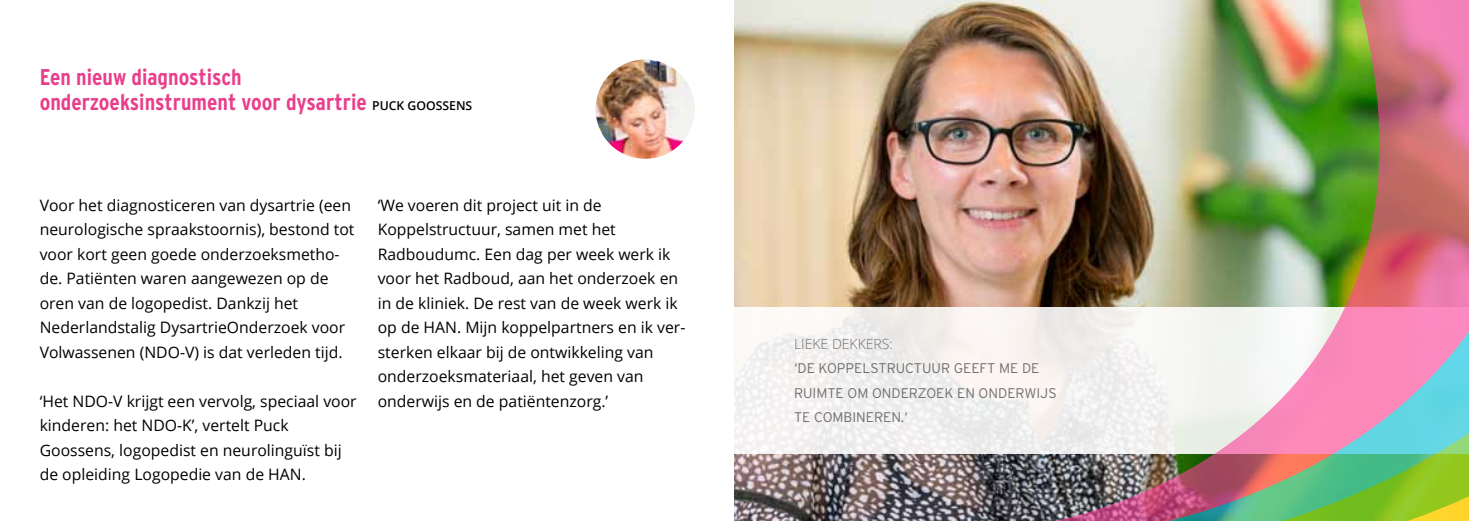
<style>
.page{position:relative;width:1469px;height:521px;background:#fff}
.page>*{position:absolute;margin:0;border:0;box-sizing:border-box;transform-origin:0 0}
.t1{font:700 condensed 22.75px/24.5px "Interstate";color:#e93e8b}
.t2{font:15.75px/24.5px "Open Sans";color:#000}
.t3{font:300 14px/24.5px "Interstate";color:#71706f}
.t4{font:300 14px "Open Sans";color:#71706f}
.s1{font-family:"Open Sans";font-weight:600;font-stretch:normal;font-size:12.25px;color:#000}
</style>
<div class="page">
<img style="left:734px;top:0;width:206px;height:521px">
<div style="left:734px;top:308px;width:734px;height:146px;background:#f2f0f0"></div>
<img style="left:595px;top:60px;width:99px;height:99px;border-radius:50px">
<img style="left:940px;top:0;width:528px;height:521px">
<h1 class="t1" style="left:40px;top:65px;width:434px">Een nieuw diagnostisch<br>onderzoeksinstrument voor dysartrie <span class="s1">PUCK GOOSSENS</span></h1>
<p class="t2" style="left:40px;top:192px;width:316px">Voor het diagnosticeren van dysartrie (een neurologische spraakstoornis), bestond tot voor kort geen goede onderzoeksmetho&shy;de. Patiënten waren aangewezen op de oren van de logopedist. Dankzij het Nederlandstalig DysartrieOnderzoek voor Volwassenen (NDO-V) is dat verleden tijd.</p>
<p class="t2" style="left:40px;top:388px;width:318px">‘Het NDO-V krijgt een vervolg, speciaal voor kinderen: het NDO-K’, vertelt Puck Goossens, logopedist en neurolinguïst bij de opleiding Logopedie van de HAN.</p>
<p class="t2" style="left:378px;top:192px;width:309px">‘We voeren dit project uit in de Koppelstructuur, samen met het Radboudumc. Een dag per week werk ik voor het Radboud, aan het onderzoek en in de kliniek. De rest van de week werk ik op de HAN. Mijn koppelpartners en ik ver&shy;sterken elkaar bij de ontwikkeling van onderzoeksmateriaal, het geven van onderwijs en de patiëntenzorg.’</p>
<p class="t4" style="left:794px;top:334px;width:100px">LIEKE DEKKERS:</p>
<p class="t3" style="left:794px;top:356px;width:264px">‘DE KOPPELSTRUCTUUR GEEFT ME DE<br>RUIMTE OM ONDERZOEK EN ONDERWIJS<br>TE COMBINEREN.‘</p>
</div>
